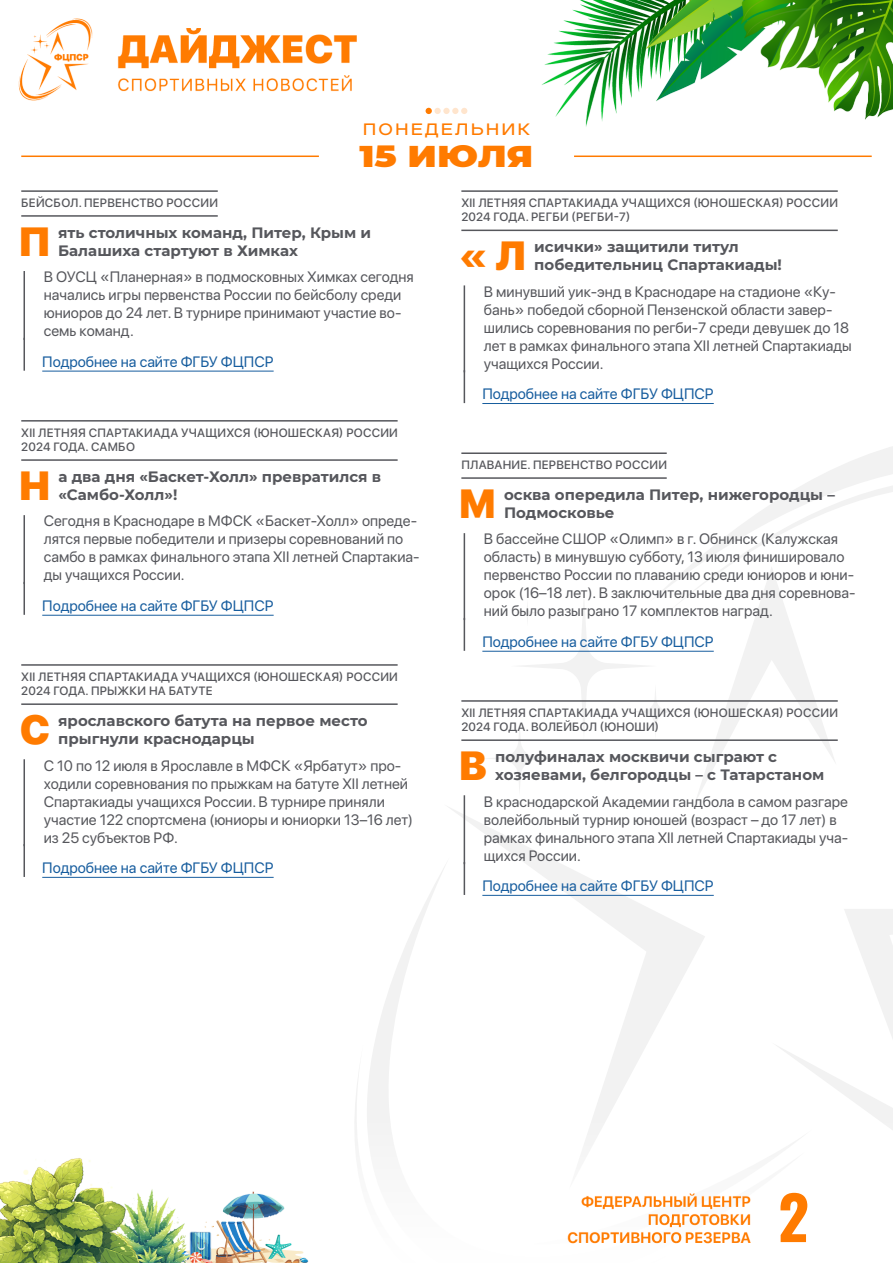
<style>
.page{position:relative;width:893px;height:1263px;background:#fff}
.page>*{position:absolute;margin:0;border:0;box-sizing:border-box;transform-origin:0 0}
.t1{font:700 60px "Oswald";color:#ff7b00}
.Заголовок_1{font:900 40.5px "SF Pro Display";color:#ff7b00}
.Заголовок_2{font:900 40.5px "SF Pro Display";color:#ff7b00}
.t2{font:900 30px "Montserrat";color:#ff7b00;scale:1.2 1}
.t3{font:500 16.5px "Steppe";letter-spacing:.08em;color:#ff7b00;scale:1.09 1}
.Текст{font:15px/18px "SF Pro Display";color:#56575c}
.Заголовок_1-2{font:700 15px/18px "Montserrat";color:#56575c}
.Гиперссылка{font:15px "SF Pro Display";color:#175d9e}
.Заголовок_2-2{font:700 15px/18px "Montserrat";color:#56575c}
.Подзаголовок{font:italic 500 12px/14.4px "SF Pro Display";letter-spacing:.02em;color:#56575c}
</style>
<div class="page">
<img style="left:0;top:0;width:893px;height:1263px">
<hr style="left:21px;top:156px;width:298px;height:1px;background:#ff7b00">
<hr style="left:574px;top:156px;width:298px;height:1px;background:#ff7b00">
<svg style="left:426px;top:108px;width:6px;height:6px"></svg>
<div style="left:434px;top:108px;width:7px;height:6px;background:#ffe5cd;border-radius:50%"></div>
<div style="left:443px;top:108px;width:7px;height:6px;background:#ffe5cd;border-radius:50%"></div>
<svg style="left:452px;top:108px;width:15px;height:6px"></svg>
<hr style="left:21px;top:215px;width:197px;height:2px;background:#56575c">
<hr style="left:21px;top:190px;width:197px;height:2px;background:#56575c">
<hr style="left:24px;top:271px;width:1px;height:69px;background:#56575c">
<hr style="left:24px;top:338px;width:1px;height:33px;background:#56575c">
<hr style="left:42px;top:371px;width:232px;height:1px;background:#175d9e">
<hr style="left:21px;top:459px;width:377px;height:2px;background:#56575c">
<hr style="left:21px;top:420px;width:377px;height:2px;background:#56575c">
<hr style="left:24px;top:515px;width:1px;height:69px;background:#56575c">
<hr style="left:24px;top:582px;width:1px;height:33px;background:#56575c">
<hr style="left:42px;top:615px;width:232px;height:1px;background:#175d9e">
<hr style="left:21px;top:703px;width:377px;height:2px;background:#56575c">
<hr style="left:21px;top:664px;width:377px;height:2px;background:#56575c">
<hr style="left:24px;top:759px;width:1px;height:87px;background:#56575c">
<hr style="left:24px;top:844px;width:1px;height:33px;background:#56575c">
<hr style="left:42px;top:877px;width:232px;height:1px;background:#175d9e">
<hr style="left:461px;top:230px;width:377px;height:1px;background:#56575c">
<hr style="left:461px;top:190px;width:377px;height:2px;background:#56575c">
<hr style="left:464px;top:285px;width:1px;height:87px;background:#56575c">
<hr style="left:464px;top:370px;width:1px;height:33px;background:#56575c">
<hr style="left:482px;top:403px;width:232px;height:1px;background:#175d9e">
<hr style="left:461px;top:477px;width:206px;height:2px;background:#56575c">
<hr style="left:461px;top:452px;width:206px;height:2px;background:#56575c">
<hr style="left:464px;top:533px;width:1px;height:87px;background:#56575c">
<hr style="left:464px;top:618px;width:1px;height:33px;background:#56575c">
<hr style="left:482px;top:651px;width:232px;height:1px;background:#175d9e">
<hr style="left:461px;top:739px;width:377px;height:2px;background:#56575c">
<hr style="left:461px;top:700px;width:377px;height:2px;background:#56575c">
<hr style="left:464px;top:795px;width:1px;height:69px;background:#56575c">
<hr style="left:464px;top:862px;width:1px;height:33px;background:#56575c">
<hr style="left:482px;top:895px;width:232px;height:1px;background:#175d9e">
<p class="t3" style="left:362px;top:119px;width:156px">ПОНЕДЕЛЬНИК</p>
<h3 class="t2" style="left:359px;top:134px;width:147px">15 ИЮЛЯ</h3>
<p class="Подзаголовок" style="left:21px;top:195px;width:198px">БЕЙСБОЛ. ПЕРВЕНСТВО РОССИИ</p>
<p class="Заголовок_1" style="left:19px;top:212px;width:33px">П</p>
<p class="Заголовок_1-2" style="left:58px;top:223px;width:315px">ять столичных команд, Питер, Крым и<br>Балашиха стартуют в Химках</p>
<p class="Текст" style="left:44px;top:267px;width:372px">В ОУСЦ «Планерная» в подмосковных Химках сегодня начались игры первенства России по бейсболу среди юниоров до 24 лет. В турнире принимают участие во&shy;семь команд.</p>
<p class="Гиперссылка" style="left:42px;top:351px;width:233px">Подробнее на сайте ФГБУ ФЦПСР</p>
<p class="Подзаголовок" style="left:21px;top:425px;width:378px">XII ЛЕТНЯЯ СПАРТАКИАДА УЧАЩИХСЯ (ЮНОШЕСКАЯ) РОССИИ<br>2024 ГОДА. САМБО</p>
<p class="Заголовок_1" style="left:19px;top:456px;width:33px">Н</p>
<p class="Заголовок_1-2" style="left:58px;top:467px;width:324px">а два дня «Баскет-Холл» превратился в «Самбо-Холл»!</p>
<p class="Текст" style="left:44px;top:511px;width:377px">Сегодня в Краснодаре в МФСК «Баскет-Холл» опреде&shy;лятся первые победители и призеры соревнований по самбо в рамках финального этапа XII летней Спартакиа&shy;ды учащихся России.</p>
<p class="Гиперссылка" style="left:42px;top:595px;width:233px">Подробнее на сайте ФГБУ ФЦПСР</p>
<p class="Подзаголовок" style="left:21px;top:669px;width:378px">XII ЛЕТНЯЯ СПАРТАКИАДА УЧАЩИХСЯ (ЮНОШЕСКАЯ) РОССИИ<br>2024 ГОДА. ПРЫЖКИ НА БАТУТЕ</p>
<p class="Заголовок_1" style="left:20px;top:700px;width:32px">С</p>
<p class="Заголовок_1-2" style="left:58px;top:711px;width:311px">ярославского батута на первое место прыгнули краснодарцы</p>
<p class="Текст" style="left:44px;top:755px;width:371px">С 10 по 12 июля в Ярославле в МФСК «Ярбатут» про&shy;ходили соревнования по прыжкам на батуте XII летней Спартакиады учащихся России. В турнире приняли участие 122 спортсмена (юниоры и юниорки 13–16 лет) из 25 субъектов РФ.</p>
<p class="Гиперссылка" style="left:42px;top:857px;width:233px">Подробнее на сайте ФГБУ ФЦПСР</p>
<p class="Подзаголовок" style="left:461px;top:195px;width:378px">XII ЛЕТНЯЯ СПАРТАКИАДА УЧАЩИХСЯ (ЮНОШЕСКАЯ) РОССИИ<br>2024 ГОДА. РЕГБИ (РЕГБИ-7)</p>
<p class="Заголовок_2" style="left:460px;top:226px;width:68px">«Л</p>
<p class="Заголовок_2-2" style="left:534px;top:237px;width:249px">исички» защитили титул победительниц Спартакиады!</p>
<p class="Текст" style="left:484px;top:281px;width:369px">В минувший уик-энд в Краснодаре на стадионе «Ку&shy;бань» победой сборной Пензенской области завер&shy;шились соревнования по регби-7 среди девушек до 18 лет в рамках финального этапа XII летней Спартакиады учащихся России.</p>
<p class="Гиперссылка" style="left:482px;top:383px;width:233px">Подробнее на сайте ФГБУ ФЦПСР</p>
<p class="Подзаголовок" style="left:461px;top:457px;width:207px">ПЛАВАНИЕ. ПЕРВЕНСТВО РОССИИ</p>
<p class="Заголовок_1" style="left:459px;top:474px;width:38px">М</p>
<p class="Заголовок_1-2" style="left:504px;top:485px;width:332px">осква опередила Питер, нижегородцы –<br>Подмосковье</p>
<p class="Текст" style="left:484px;top:529px;width:373px">В бассейне СШОР «Олимп» в г. Обнинск (Калужская область) в минувшую субботу, 13 июля финишировало первенство России по плаванию среди юниоров и юни&shy;орок (16–18 лет). В заключительные два дня соревнова&shy;ний было разыграно 17 комплектов наград.</p>
<p class="Гиперссылка" style="left:482px;top:631px;width:233px">Подробнее на сайте ФГБУ ФЦПСР</p>
<p class="Подзаголовок" style="left:461px;top:705px;width:378px">XII ЛЕТНЯЯ СПАРТАКИАДА УЧАЩИХСЯ (ЮНОШЕСКАЯ) РОССИИ<br>2024 ГОДА. ВОЛЕЙБОЛ (ЮНОШИ)</p>
<p class="Заголовок_1" style="left:459px;top:736px;width:29px">В</p>
<p class="Заголовок_1-2" style="left:495px;top:747px;width:331px">полуфиналах москвичи сыграют с хозяевами, белгородцы – с Татарстаном</p>
<p class="Текст" style="left:484px;top:791px;width:366px">В краснодарской Академии гандбола в самом разгаре волейбольный турнир юношей (возраст – до 17 лет) в рамках финального этапа XII летней Спартакиады уча&shy;щихся России.</p>
<p class="Гиперссылка" style="left:482px;top:875px;width:233px">Подробнее на сайте ФГБУ ФЦПСР</p>
<h1 class="t1" style="left:778px;top:1186px;width:32px">2</h1>
</div>
